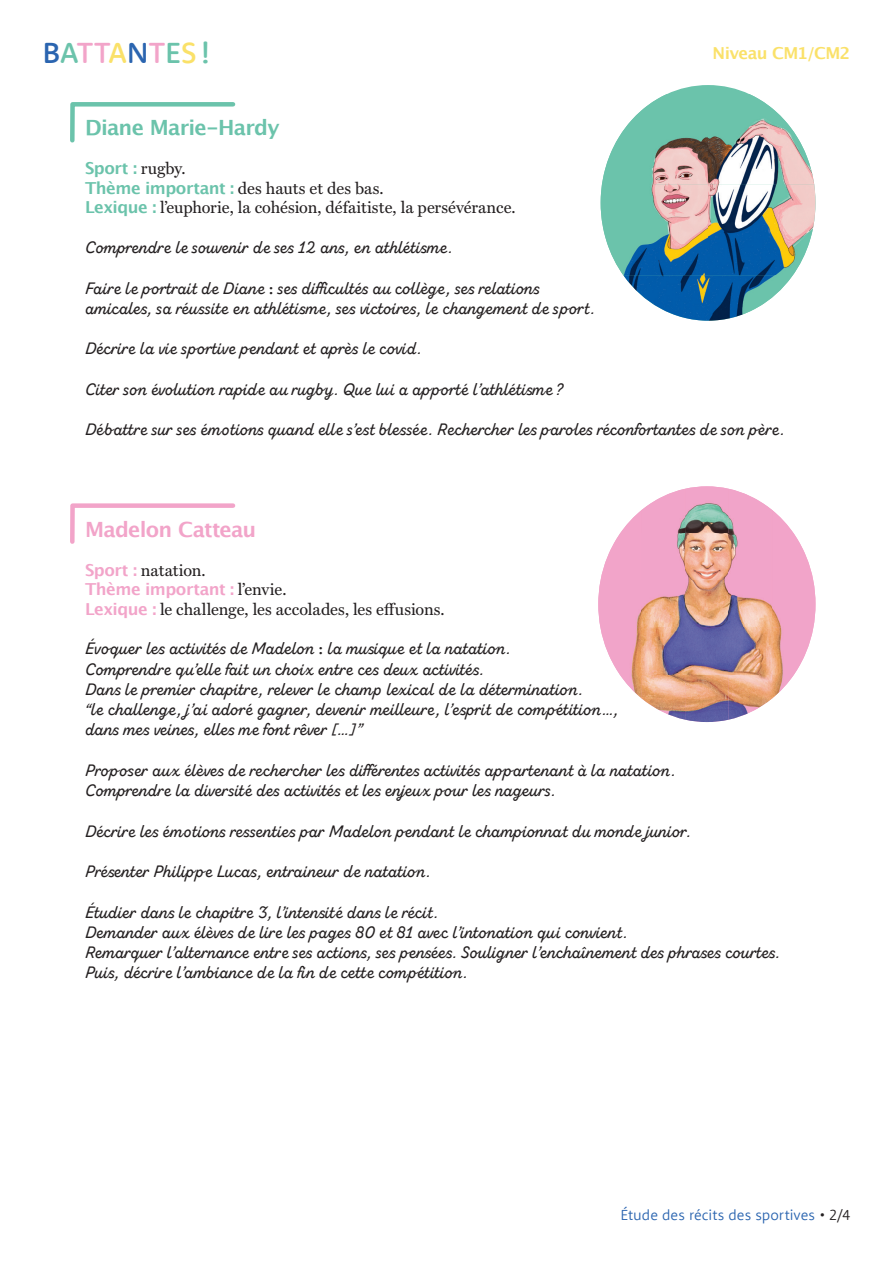
<style>
.page{position:relative;width:893px;height:1263px;background:#fff}
.page>*{position:absolute;margin:0;border:0;box-sizing:border-box;transform-origin:0 0}
.t1{font:500 30px "Rooney Sans";letter-spacing:-.005em;color:#6bc3ab}
.t2{font:700 21px "Lucida Grande";letter-spacing:-.035em;color:#6bc3ab}
.t3{font:700 21px "Lucida Grande";letter-spacing:-.035em;color:#f2a4c9}
.t4{font:16.5px/20.2px "Zing Script Rust SB Demo Base";letter-spacing:.015em;color:#231f20}
.t5{font:16.5px/19.5px "Miller Text";color:#231f20}
.t6{font:700 16.5px "Lucida Grande";letter-spacing:-.03em;color:#f2a4c9}
.t7{font:700 16.5px "Lucida Grande";letter-spacing:-.035em;color:#fae169}
.t8{font:700 16.5px "Lucida Grande";letter-spacing:-.025em;color:#6bc3ab}
.t9{font:300 15px "Rooney Sans";color:#2b65b0}
.s1{color:#2b65b0}
.s2{color:#f2a4c9}
.s3{color:#fae169}
.s4{font-family:"Miller Text";font-weight:400;color:#231f20}
.s5{font-family:"Lucida Grande";font-weight:700;color:#6bc3ab}
.s6{font-family:"Rooney Sans";font-weight:500}
.s7{font-family:"Lucida Grande";font-weight:700;color:#f2a4c9}
.s8{color:#231f20}
</style>
<div class="page">
<img style="left:620px;top:510px;width:22px;height:23px">
<img style="left:642px;top:489px;width:43px;height:44px">
<img style="left:685px;top:486px;width:44px;height:47px">
<img style="left:729px;top:489px;width:43px;height:44px">
<img style="left:772px;top:510px;width:22px;height:23px">
<img style="left:600px;top:533px;width:213px;height:48px">
<img style="left:598px;top:581px;width:217px;height:47px">
<img style="left:600px;top:628px;width:213px;height:47px">
<img style="left:620px;top:675px;width:22px;height:23px">
<img style="left:642px;top:675px;width:43px;height:45px">
<img style="left:685px;top:675px;width:44px;height:47px">
<img style="left:729px;top:675px;width:43px;height:45px">
<img style="left:772px;top:675px;width:22px;height:23px">
<img style="left:601px;top:94px;width:214px;height:181px">
<img style="left:623px;top:275px;width:170px;height:46px">
<svg style="left:70px;top:102px;width:166px;height:41px"></svg>
<svg style="left:70px;top:503px;width:166px;height:41px"></svg>
<h1 class="t1" style="left:43px;top:33px;width:170px"><span class="s1">B</span>A<span class="s2">TT</span><span class="s3">A</span><span class="s1">N</span><span class="s2">T</span>E<span class="s3">S</span> !</h1>
<p class="t7" style="left:713px;top:39px;width:139px">Niveau CM1/CM2</p>
<p class="t2" style="left:85px;top:111px;width:196px">Diane Marie-Hardy</p>
<p class="t8" style="left:85px;top:155px;width:102px">Sport : <span class="s4">rugby.</span></p>
<p class="t5" style="left:85px;top:177px;width:432px"><span class="s5">Thème important :</span> des hauts et des bas.<br><span class="s5">Lexique :</span> l’euphorie, la cohésion, défaitiste, la persévérance.</p>
<p class="t4" style="left:85px;top:237px;width:369px">Comprendre le souvenir de ses 12 ans, en athlétisme.</p>
<p class="t4" style="left:85px;top:278px;width:511px">Faire le portrait de Diane <span class="s6">:</span> ses difficultés au collège, ses relations amicales, sa réussite en athlétisme, ses victoires, le changement de sport.</p>
<p class="t4" style="left:85px;top:339px;width:338px">Décrire la vie sportive pendant et après le covid.</p>
<p class="t4" style="left:85px;top:379px;width:480px">Citer son évolution rapide au rugby. Que lui a apporté l’athlétisme ?</p>
<p class="t4" style="left:85px;top:420px;width:701px">Débattre sur ses émotions quand elle s’est blessée. Rechercher les paroles réconfortantes de son père.</p>
<p class="t3" style="left:85px;top:512px;width:173px">Madelon Catteau</p>
<p class="t5" style="left:85px;top:559px;width:122px"><span class="s7">Sport :</span> natation.</p>
<p class="t6" style="left:85px;top:576px;width:203px">Thème important : <span class="s4">l’envie.</span></p>
<p class="t5" style="left:85px;top:598px;width:361px"><span class="s7">Lexique :</span> le challenge, les accolades, les effusions.</p>
<p class="t4" style="left:85px;top:639px;width:535px">Évoquer les activités de Madelon <span class="s6">:</span> la musique et la natation.<br>Comprendre qu’elle fait un choix entre ces deux activités.<br>Dans le premier chapitre, relever le champ lexical de la détermination.<br>“le challenge, j’ai adoré gagner, devenir meilleure, l’esprit de compétition…, dans mes veines, elles me font rêver […]”</p>
<p class="t4" style="left:85px;top:760px;width:592px">Proposer aux élèves de rechercher les différentes activités appartenant à la natation.<br>Comprendre la diversité des activités et les enjeux pour les nageurs.</p>
<p class="t4" style="left:85px;top:821px;width:607px">Décrire les émotions ressenties par Madelon pendant le championnat du monde junior.</p>
<p class="t4" style="left:85px;top:861px;width:347px">Présenter Philippe Lucas, entraineur de natation.</p>
<p class="t4" style="left:85px;top:902px;width:697px">Étudier dans le chapitre 3, l’intensité dans le récit.<br>Demander aux élèves de lire les pages 80 et 81 avec l’intonation qui convient.<br>Remarquer l’alternance entre ses actions, ses pensées. Souligner l’enchaînement des phrases courtes.<br>Puis, décrire l’ambiance de la fin de cette compétition.</p>
<p class="t9" style="left:620px;top:1205px;width:231px">Étude des récits des sportives <span class="s8">• 2/4</span></p>
</div>
